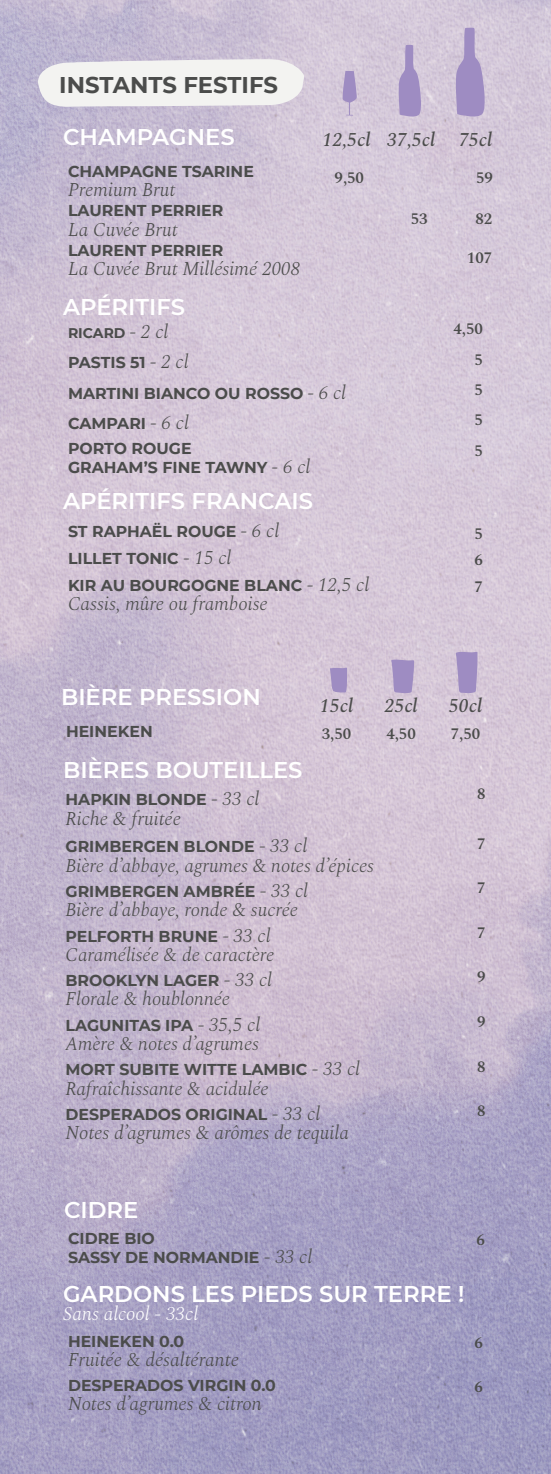
<style>
.page{position:relative;width:551px;height:1474px;background:#fff}
.page>*{position:absolute;margin:0;border:0;box-sizing:border-box;transform-origin:0 0}
.t1{font:600 22.75px "Montserrat";color:#fff}
.t2{font:700 22.75px "Montserrat";color:#4b4c4b}
.t3{font:italic 300 19.25px "Spectral";color:#4b4c4b}
.t4{font:italic 500 19.25px "Spectral";color:#4b4c4b}
.t5{font:italic 300 19.25px "Spectral";color:#fff}
.t6{font:italic 300 19.07px "Spectral";color:#4b4c4b}
.t7{font:700 15.75px/19.2px "Montserrat";color:#4b4c4b}
.t8{font:600 15.75px "Spectral";color:#4b4c4b}
.t9{font:700 14px "Montserrat";color:#4b4c4b}
.s1{font-family:"Spectral";font-weight:300;font-style:italic;font-size:19.25px}
</style>
<div class="page">
<img style="left:0;top:0;width:551px;height:1473px">
<svg style="left:38px;top:59px;width:266px;height:48px"></svg>
<svg style="left:341px;top:71px;width:16px;height:45px"></svg>
<svg style="left:397px;top:44px;width:26px;height:75px;background:#b5a6cc"></svg>
<svg style="left:454px;top:27px;width:33px;height:93px;background:#b4a5cb"></svg>
<svg style="left:330px;top:667px;width:17px;height:25px"></svg>
<svg style="left:391px;top:659px;width:23px;height:34px"></svg>
<svg style="left:455px;top:651px;width:22px;height:42px"></svg>
<h1 class="t2" style="left:59px;top:68px;width:220px">INSTANTS FESTIFS</h1>
<h1 class="t1" style="left:63px;top:121px;width:173px">CHAMPAGNES</h1>
<p class="t7" style="left:68px;top:161px;width:187px">CHAMPAGNE TSARINE</p>
<p class="t3" style="left:68px;top:176px;width:109px">Premium Brut</p>
<p class="t7" style="left:68px;top:200px;width:157px">LAURENT PERRIER</p>
<p class="t3" style="left:68px;top:215px;width:111px">La Cuvée Brut</p>
<p class="t7" style="left:68px;top:240px;width:157px">LAURENT PERRIER</p>
<p class="t3" style="left:68px;top:255px;width:234px">La Cuvée Brut Millésimé 2008</p>
<h1 class="t1" style="left:63px;top:291px;width:124px">APÉRITIFS</h1>
<p class="t4" style="left:322px;top:125px;width:171px">12,5cl 37,5cl 75cl</p>
<p class="t8" style="left:334px;top:167px;width:31px">9,50</p>
<p class="t8" style="left:476px;top:167px;width:18px">59</p>
<p class="t8" style="left:411px;top:207px;width:18px">53</p>
<p class="t8" style="left:475px;top:207px;width:18px">82</p>
<p class="t8" style="left:467px;top:247px;width:27px">107</p>
<p class="t9" style="left:68px;top:323px;width:102px">RICARD <span class="s1">- 2 cl</span></p>
<p class="t8" style="left:453px;top:318px;width:31px">4,50</p>
<p class="t7" style="left:68px;top:352px;width:122px">PASTIS 51 <span class="s1">- 2 cl</span></p>
<p class="t8" style="left:474px;top:348px;width:10px">5</p>
<p class="t7" style="left:68px;top:382px;width:280px">MARTINI BIANCO OU ROSSO <span class="s1">- 6 cl</span></p>
<p class="t8" style="left:474px;top:378px;width:10px">5</p>
<p class="t7" style="left:68px;top:413px;width:122px">CAMPARI <span class="s1">- 6 cl</span></p>
<p class="t8" style="left:474px;top:408px;width:10px">5</p>
<p class="t7" style="left:68px;top:438px;width:244px">PORTO ROUGE<br>GRAHAM’S FINE TAWNY <span class="s1">- 6 cl</span></p>
<p class="t8" style="left:474px;top:439px;width:10px">5</p>
<h1 class="t1" style="left:63px;top:485px;width:251px">APÉRITIFS FRANCAIS</h1>
<p class="t7" style="left:68px;top:521px;width:213px">ST RAPHAËL ROUGE <span class="s1">- 6 cl</span></p>
<p class="t8" style="left:474px;top:522px;width:10px">5</p>
<p class="t7" style="left:68px;top:548px;width:165px">LILLET TONIC <span class="s1">- 15 cl</span></p>
<p class="t8" style="left:474px;top:548px;width:10px">6</p>
<p class="t7" style="left:68px;top:574px;width:303px">KIR AU BOURGOGNE BLANC <span class="s1">- 12,5 cl</span></p>
<p class="t3" style="left:68px;top:589px;width:201px">Cassis, mûre ou framboise</p>
<p class="t8" style="left:474px;top:575px;width:10px">7</p>
<h1 class="t1" style="left:61px;top:680px;width:201px">BIÈRE PRESSION</h1>
<p class="t4" style="left:320px;top:691px;width:35px">15cl</p>
<p class="t4" style="left:384px;top:691px;width:35px">25cl</p>
<p class="t4" style="left:449px;top:691px;width:35px">50cl</p>
<p class="t7" style="left:66px;top:721px;width:88px">HEINEKEN</p>
<p class="t8" style="left:322px;top:722px;width:31px">3,50</p>
<p class="t8" style="left:386px;top:722px;width:31px">4,50</p>
<p class="t8" style="left:451px;top:722px;width:31px">7,50</p>
<h1 class="t1" style="left:63px;top:754px;width:241px">BIÈRES BOUTEILLES</h1>
<p class="t7" style="left:65px;top:789px;width:195px">HAPKIN BLONDE <span class="s1">- 33 cl</span></p>
<p class="t3" style="left:65px;top:804px;width:117px">Riche &amp; fruitée</p>
<p class="t8" style="left:477px;top:782px;width:10px">8</p>
<p class="t7" style="left:65px;top:836px;width:243px">GRIMBERGEN BLONDE <span class="s1">- 33 cl</span></p>
<p class="t6" style="left:65px;top:851px;width:310px">Bière d’abbaye, agrumes &amp; notes d’épices</p>
<p class="t8" style="left:477px;top:832px;width:10px">7</p>
<p class="t7" style="left:65px;top:881px;width:244px">GRIMBERGEN AMBRÉE <span class="s1">- 33 cl</span></p>
<p class="t6" style="left:65px;top:896px;width:234px">Bière d’abbaye, ronde &amp; sucrée</p>
<p class="t8" style="left:477px;top:876px;width:10px">7</p>
<p class="t7" style="left:65px;top:925px;width:207px">PELFORTH BRUNE <span class="s1">- 33 cl</span></p>
<p class="t6" style="left:65px;top:940px;width:210px">Caramélisée &amp; de caractère</p>
<p class="t8" style="left:477px;top:921px;width:10px">7</p>
<p class="t7" style="left:65px;top:970px;width:208px">BROOKLYN LAGER <span class="s1">- 33 cl</span></p>
<p class="t6" style="left:65px;top:985px;width:166px">Florale &amp; houblonnée</p>
<p class="t8" style="left:477px;top:965px;width:10px">9</p>
<p class="t7" style="left:65px;top:1014px;width:196px">LAGUNITAS IPA <span class="s1">- 35,5 cl</span></p>
<p class="t6" style="left:65px;top:1029px;width:195px">Amère &amp; notes d’agrumes</p>
<p class="t8" style="left:477px;top:1010px;width:10px">9</p>
<p class="t7" style="left:65px;top:1059px;width:296px">MORT SUBITE WITTE LAMBIC <span class="s1">- 33 cl</span></p>
<p class="t6" style="left:65px;top:1074px;width:204px">Rafraîchissante &amp; acidulée</p>
<p class="t8" style="left:477px;top:1055px;width:10px">8</p>
<p class="t7" style="left:65px;top:1104px;width:256px">DESPERADOS ORIGINAL <span class="s1">- 33 cl</span></p>
<p class="t3" style="left:65px;top:1118px;width:285px">Notes d’agrumes &amp; arômes de tequila</p>
<p class="t8" style="left:477px;top:1099px;width:10px">8</p>
<h1 class="t1" style="left:64px;top:1193px;width:76px">CIDRE</h1>
<p class="t7" style="left:68px;top:1227px;width:246px">CIDRE BIO<br>SASSY DE NORMANDIE <span class="s1">- 33 cl</span></p>
<p class="t8" style="left:476px;top:1228px;width:10px">6</p>
<h1 class="t1" style="left:63px;top:1277px;width:403px">GARDONS LES PIEDS SUR TERRE !</h1>
<p class="t5" style="left:63px;top:1299px;width:137px">Sans alcool - 33cl</p>
<p class="t7" style="left:68px;top:1330px;width:118px">HEINEKEN 0.0</p>
<p class="t3" style="left:68px;top:1345px;width:172px">Fruitée &amp; désaltérante</p>
<p class="t7" style="left:68px;top:1374px;width:209px">DESPERADOS VIRGIN 0.0</p>
<p class="t3" style="left:68px;top:1389px;width:195px">Notes d’agrumes &amp; citron</p>
<p class="t8" style="left:474px;top:1331px;width:10px">6</p>
<p class="t8" style="left:474px;top:1375px;width:10px">6</p>
</div>
